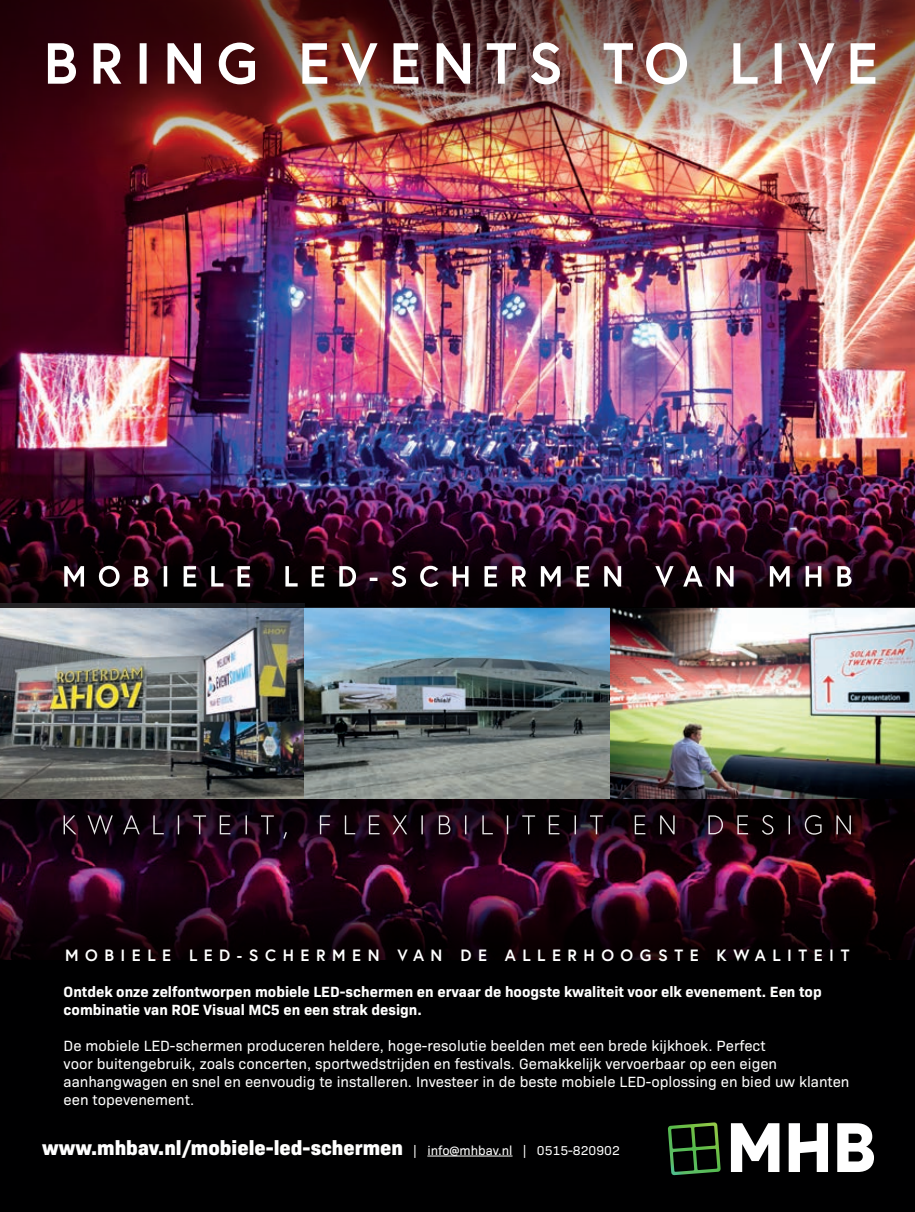
<style>
.page{position:relative;width:915px;height:1212px;background:#fff}
.page>*{position:absolute;margin:0;border:0;box-sizing:border-box;transform-origin:0 0}
.t1{font:800 20.4px "Bio Sans";color:#fff}
.t2{font:700 16.35px "Europa";letter-spacing:.4em;color:#fff}
.t3{font:15px/18px "Bio Sans";color:#fff}
.t4{font:700 15px/18px "Bio Sans";color:#fff}
.s1{font-weight:400;font-size:13.05px}
</style>
<div class="page">
<div style="left:0;top:959px;width:914px;height:253px;background:#000001"></div>
<img style="left:0;top:176px;width:914px;height:351px">
<img style="left:304px;top:608px;width:610px;height:191px">
<img style="left:0;top:608px;width:304px;height:191px">
<svg style="left:0;top:527px;width:914px;height:81px;background:#1a0510"></svg>
<svg style="left:668px;top:1122px;width:52px;height:53px"></svg>
<svg style="left:730px;top:1123px;width:49px;height:49px"></svg>
<svg style="left:837px;top:1123px;width:36px;height:49px"></svg>
<svg style="left:788px;top:1123px;width:39px;height:49px"></svg>
<hr style="left:427px;top:1156px;width:85px;height:1px;background:#fff">
<img style="left:0;top:865px;width:914px;height:22px">
<svg style="left:0;top:799px;width:914px;height:66px;background:#180410"></svg>
<svg style="left:0;top:887px;width:914px;height:72px;background:#18030e"></svg>
<svg style="left:64px;top:815px;width:786px;height:24px;background:#251620"></svg>
<svg style="left:64px;top:566px;width:787px;height:21px"></svg>
<img style="left:0;top:0;width:914px;height:176px">
<img style="left:48px;top:43px;width:827px;height:42px">
<p class="t2" style="left:65px;top:944px;width:785px">MOBIELE LED-SCHERMEN VAN DE ALLERHOOGSTE KWALITEIT</p>
<p class="t4" style="left:64px;top:981px;width:759px">Ontdek onze zelfontworpen mobiele LED-schermen en ervaar de hoogste kwaliteit voor elk evenement. Een top combinatie van ROE Visual MC5 en een strak design.</p>
<p class="t3" style="left:64px;top:1035px;width:787px">De mobiele LED-schermen produceren heldere, hoge-resolutie beelden met een brede kijkhoek. Perfect<br>voor buitengebruik, zoals concerten, sportwedstrijden en festivals. Gemakkelijk vervoerbaar op een eigen aanhangwagen en snel en eenvoudig te installeren. Investeer in de beste mobiele LED-oplossing en bied uw klanten een topevenement.</p>
<h1 class="t1" style="left:42px;top:1132px;width:579px">www.mhbav.nl/mobiele-led-schermen <span class="s1">| info@mhbav.nl | 0515-820902</span></h1>
</div>
